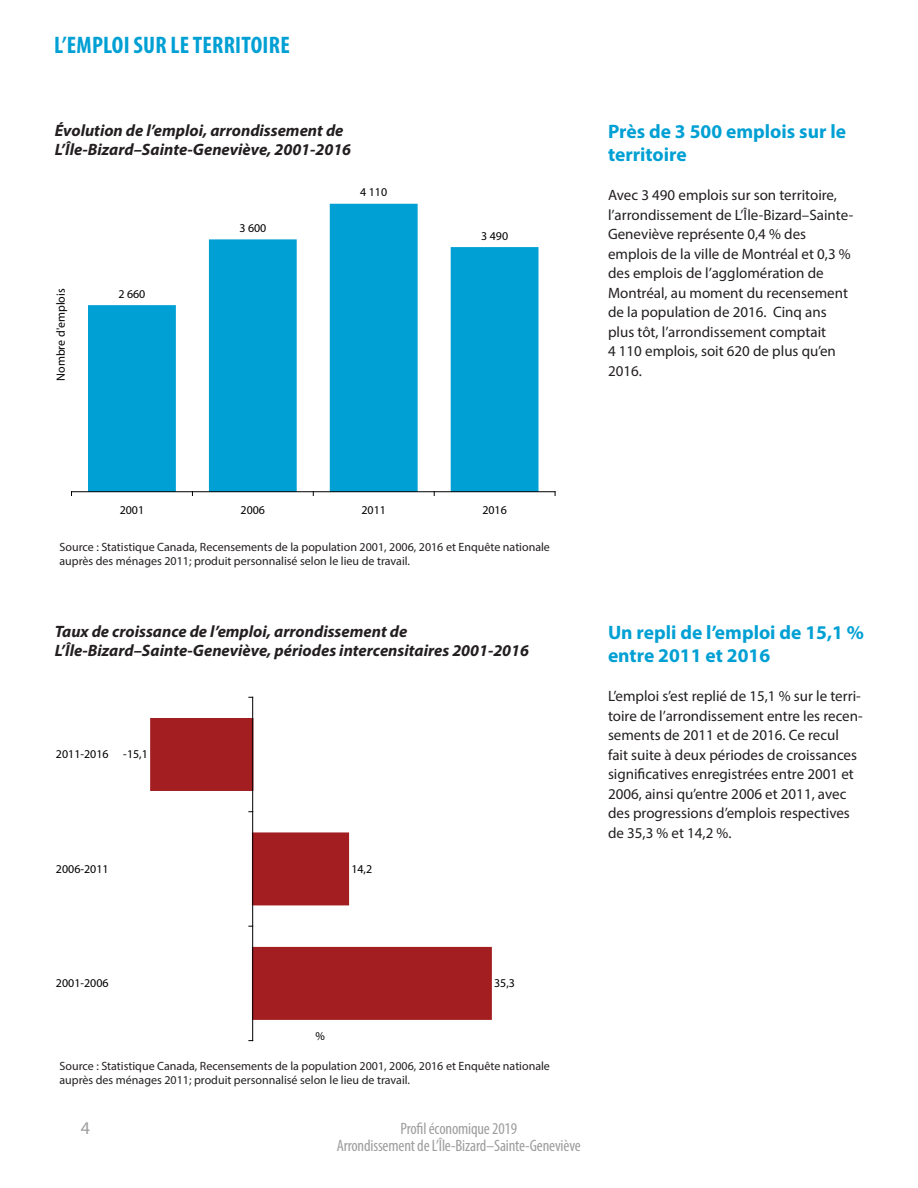
<style>
.page{position:relative;width:918px;height:1188px;background:#fff}
.page>*{position:absolute;margin:0;border:0;box-sizing:border-box;transform-origin:0 0}
.t1{font:700 condensed 24px "Myriad Pro";letter-spacing:.01em;color:#00a0d4}
.t2{font:700 19.5px/23.4px "Myriad Pro";color:#00a0d4}
.t3{font:18px "Myriad Pro";color:#9e9e9e}
.t4{font:italic 700 16.5px "Myriad Pro";color:#231f20}
.t5{font:condensed 16.5px/16.5px "Myriad Pro";letter-spacing:-.01em;color:#9e9e9e;text-align:center}
.t6{font:15px/19.5px "Myriad Pro";color:#231f20}
.Source{font:12px/13.5px "Myriad Pro";color:#231f20}
.t7{font:12px "Myriad Pro";color:#000}
</style>
<div class="page">
<div style="left:252px;top:947px;width:240px;height:73px;background:#a21e21;border:1px solid #a21e21"></div>
<div style="left:252px;top:832px;width:97px;height:73px;background:#a21e21;border:1px solid #a21e21"></div>
<div style="left:150px;top:718px;width:103px;height:73px;background:#a21e21;border:1px solid #a21e21"></div>
<hr style="left:252px;top:697px;width:1px;height:344px;background:#000">
<div style="left:89px;top:306px;width:86px;height:186px;background:#00a0d4"></div>
<div style="left:88px;top:305px;width:88px;height:187px;border:1px solid #00a0d4"></div>
<div style="left:210px;top:240px;width:86px;height:252px;background:#00a0d4"></div>
<div style="left:209px;top:239px;width:88px;height:253px;border:1px solid #00a0d4"></div>
<div style="left:331px;top:204px;width:86px;height:288px;background:#00a0d4"></div>
<div style="left:330px;top:204px;width:88px;height:288px;border:1px solid #00a0d4"></div>
<div style="left:451px;top:248px;width:87px;height:244px;background:#00a0d4"></div>
<div style="left:451px;top:247px;width:88px;height:245px;border:1px solid #00a0d4"></div>
<hr style="left:72px;top:491px;width:483px;height:1px;background:#000">
<p class="t1" style="left:54px;top:30px;width:237px">L’EMPLOI SUR LE TERRITOIRE</p>
<p class="t4" style="left:55px;top:119px;width:290px">Évolution de l’emploi, arrondissement de</p>
<p class="t4" style="left:55px;top:139px;width:298px">L’Île-Bizard–Sainte-Geneviève, 2001-2016</p>
<p class="t7" style="left:239px;top:221px;width:28px">3 600</p>
<p class="t7" style="left:360px;top:185px;width:28px">4 110</p>
<p class="t7" style="left:53px;top:381px;width:94px;rotate:-90deg">Nombre d'emplois</p>
<p class="t7" style="left:118px;top:286px;width:28px">2 660</p>
<p class="t7" style="left:481px;top:228px;width:28px">3 490</p>
<p class="t2" style="left:608px;top:119px;width:240px">Près de 3 500 emplois sur le territoire</p>
<p class="t6" style="left:608px;top:185px;width:247px">Avec 3 490 emplois sur son territoire, l’arrondissement de L’Île-Bizard–Sainte-Geneviève représente 0,4 % des emplois de la ville de Montréal et 0,3 % des emplois de l’agglomération de Montréal, au moment du recensement de la population de 2016. Cinq ans plus tôt, l’arrondissement comptait<br>4 110 emplois, soit 620 de plus qu’en 2016.</p>
<p class="t7" style="left:120px;top:502px;width:26px">2001</p>
<p class="t7" style="left:241px;top:502px;width:26px">2006</p>
<p class="t7" style="left:362px;top:502px;width:26px">2011</p>
<p class="t7" style="left:482px;top:502px;width:26px">2016</p>
<p class="Source" style="left:60px;top:540px;width:492px">Source : Statistique Canada, Recensements de la population 2001, 2006, 2016 et Enquête nationale auprès des ménages 2011; produit personnalisé selon le lieu de travail.</p>
<p class="t4" style="left:55px;top:620px;width:354px">Taux de croissance de l’emploi, arrondissement de</p>
<p class="t4" style="left:55px;top:640px;width:476px">L’Île-Bizard–Sainte-Geneviève, périodes intercensitaires 2001-2016</p>
<p class="t7" style="left:56px;top:747px;width:54px">2011-2016</p>
<p class="t7" style="left:123px;top:747px;width:26px">-15,1</p>
<p class="t7" style="left:56px;top:861px;width:54px">2006-2011</p>
<p class="t7" style="left:351px;top:861px;width:22px">14,2</p>
<p class="t2" style="left:608px;top:620px;width:257px">Un repli de l’emploi de 15,1 % entre 2011 et 2016</p>
<p class="t6" style="left:608px;top:686px;width:256px">L’emploi s’est replié de 15,1 % sur le terri&shy;toire de l’arrondissement entre les recen&shy;sements de 2011 et de 2016. Ce recul<br>fait suite à deux périodes de croissances significatives enregistrées entre 2001 et 2006, ainsi qu’entre 2006 et 2011, avec des progressions d’emplois respectives de 35,3 % et 14,2 %.</p>
<p class="t7" style="left:56px;top:976px;width:54px">2001-2006</p>
<p class="t7" style="left:315px;top:1029px;width:11px">%</p>
<p class="t7" style="left:494px;top:976px;width:22px">35,3</p>
<p class="Source" style="left:60px;top:1059px;width:492px">Source : Statistique Canada, Recensements de la population 2001, 2006, 2016 et Enquête nationale auprès des ménages 2011; produit personnalisé selon le lieu de travail.</p>
<p class="t3" style="left:81px;top:1117px;width:11px">4</p>
<p class="t5" style="left:337px;top:1120px;width:245px">Profil économique 2019<br>Arrondissement de L’Île-Bizard–Sainte-Geneviève</p>
</div>
